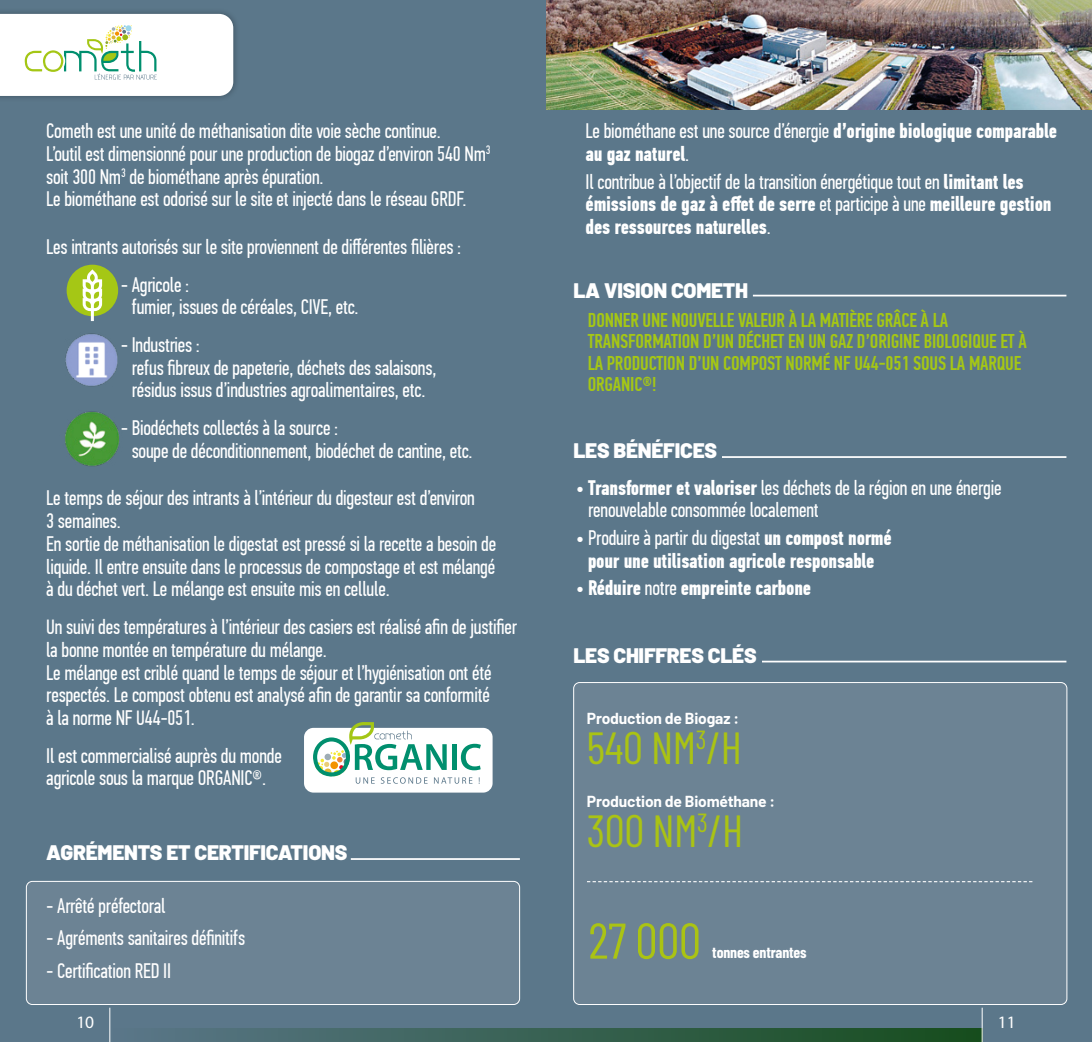
<style>
.page{position:relative;width:1092px;height:1042px;background:#fff}
.page>*{position:absolute;margin:0;border:0;box-sizing:border-box;transform-origin:0 0}
.t1{font:50.05px "Barlow Condensed";color:#aac314}
.t2{font:44.98px "Barlow Condensed";letter-spacing:-.01em;color:#aac314}
.t3{font:21px/22.8px "PF Din Text Comp Pro";letter-spacing:-.01em;color:#fff}
.t4{font:700 21px/22.8px "PF Din Text Comp Pro";letter-spacing:-.01em;color:#fff}
.t5{font:900 21px "Barlow";letter-spacing:-.01em;color:#fff}
.t6{font:500 19.95px/21.5px "PF Din Text Comp Pro";letter-spacing:-.01em;color:#a5c715}
.t7{font:17.5px "Myriad Pro";color:#fff}
.t8{font:700 15.58px "Barlow";letter-spacing:-.01em;color:#fff}
.t9{font:700 15.58px "Barlow Condensed";letter-spacing:-.01em;color:#fff}
.s1{font-weight:400}
.s2{font-weight:700}
</style>
<div class="page">
<div style="left:0;top:0;width:1091px;height:1042px;background:#5b778a"></div>
<div style="left:0;top:7px;width:240px;height:96px;background:#000;opacity:.3"></div>
<svg style="left:0;top:14px;width:233px;height:82px;background:#f3f8f2"></svg>
<hr style="left:752px;top:295px;width:314px;height:1px;background:#fff">
<hr style="left:722px;top:456px;width:344px;height:2px;background:#fff">
<hr style="left:351px;top:858px;width:169px;height:2px;background:#fff">
<svg style="left:110px;top:1028px;width:871px;height:14px;background:#386153"></svg>
<hr style="left:109px;top:1007px;width:1px;height:35px;background:#fff">
<hr style="left:981px;top:1007px;width:1px;height:35px;background:#fff">
<hr style="left:762px;top:661px;width:304px;height:1px;background:#fff">
<img style="left:546px;top:0;width:545px;height:109px">
<div style="left:304px;top:728px;width:188px;height:64px;background:#fff;border-radius:9px"></div>
<svg style="left:313px;top:722px;width:168px;height:62px"></svg>
<div style="left:67px;top:265px;width:51px;height:51px;background:#a5c715;border-radius:50%"></div>
<svg style="left:83px;top:269px;width:19px;height:52px"></svg>
<img style="left:65px;top:333px;width:53px;height:53px">
<img style="left:65px;top:411px;width:54px;height:56px">
<div style="left:573px;top:682px;width:493px;height:322px;background:#6c8394;border-radius:6px"></div>
<div style="left:573px;top:682px;width:494px;height:323px;border:1px solid #fff;border-radius:6px"></div>
<div style="left:26px;top:881px;width:493px;height:123px;background:#6c8394;border-radius:6px"></div>
<div style="left:26px;top:881px;width:494px;height:124px;border:1px solid #fff;border-radius:6px"></div>
<svg style="left:587px;top:881px;width:445px;height:1px"></svg>
<p class="t3" style="left:46px;top:120px;width:445px">Cometh est une unité de méthanisation dite voie sèche continue.<br>L’outil est dimensionné pour une production de biogaz d’environ 540 Nm<sup>3 </sup>soit 300 Nm<sup>3</sup> de biométhane après épuration.<br>Le biométhane est odorisé sur le site et injecté dans le réseau GRDF.</p>
<p class="t3" style="left:46px;top:235px;width:416px">Les intrants autorisés sur le site proviennent de différentes filières :</p>
<p class="t3" style="left:132px;top:273px;width:228px;text-indent:-11px">- Agricole :<br>fumier, issues de céréales, CIVE, etc.</p>
<p class="t3" style="left:132px;top:333px;width:306px;text-indent:-11px">- Industries :<br>refus fibreux de papeterie, déchets des salaisons, résidus issus d’industries agroalimentaires, etc.</p>
<p class="t3" style="left:132px;top:417px;width:342px;text-indent:-11px">- Biodéchets collectés à la source :<br>soupe de déconditionnement, biodéchet de cantine, etc.</p>
<p class="t3" style="left:46px;top:487px;width:451px">Le temps de séjour des intrants à l’intérieur du digesteur est d’environ<br>3 semaines.<br>En sortie de méthanisation le digestat est pressé si la recette a besoin de liquide. Il entre ensuite dans le processus de compostage et est mélangé à du déchet vert. Le mélange est ensuite mis en cellule.</p>
<p class="t3" style="left:46px;top:616px;width:472px">Un suivi des températures à l’intérieur des casiers est réalisé afin de justifier la bonne montée en température du mélange.<br>Le mélange est criblé quand le temps de séjour et l’hygiénisation ont été respectés. Le compost obtenu est analysé afin de garantir sa conformité<br>à la norme NF U44-051.</p>
<p class="t3" style="left:46px;top:744px;width:237px">Il est commercialisé auprès du monde agricole sous la marque ORGANIC®.</p>
<p class="t5" style="left:46px;top:837px;width:302px">AGRÉMENTS ET CERTIFICATIONS</p>
<p class="t3" style="left:46px;top:894px;width:121px">- Arrêté préfectoral</p>
<p class="t3" style="left:46px;top:927px;width:200px">- Agréments sanitaires définitifs</p>
<p class="t3" style="left:46px;top:959px;width:126px">- Certification RED II</p>
<p class="t4" style="left:585px;top:120px;width:473px"><span class="s1">Le biométhane est une source d’énergie</span> d’origine biologique comparable au gaz naturel<span class="s1">.</span></p>
<p class="t4" style="left:585px;top:170px;width:467px"><span class="s1">Il contribue à l’objectif de la transition énergétique tout en</span> limitant les émissions de gaz à effet de serre <span class="s1">et participe à une</span> meilleure gestion des ressources naturelles<span class="s1">.</span></p>
<p class="t5" style="left:573px;top:275px;width:176px">LA VISION COMETH</p>
<p class="t6" style="left:588px;top:309px;width:440px">DONNER UNE NOUVELLE VALEUR À LA MATIÈRE GRÂCE À LA TRANSFORMATION D’UN DÉCHET EN UN GAZ D’ORIGINE BIOLOGIQUE ET À LA PRODUCTION D’UN COMPOST NORMÉ NF U44-051 SOUS LA MARQUE ORGANIC®!</p>
<p class="t5" style="left:573px;top:435px;width:145px">LES BÉNÉFICES</p>
<p class="t3" style="left:588px;top:476px;width:415px;text-indent:-12px">• <span class="s2">Transformer et valoriser</span> les déchets de la région en une énergie renouvelable consommée localement</p>
<p class="t4" style="left:575px;top:526px;width:317px;text-align:center"><span class="s1">• Produire à partir du digestat</span> un compost normé pour une utilisation agricole responsable</p>
<p class="t4" style="left:575px;top:577px;width:237px"><span class="s1">•</span> Réduire <span class="s1">notre</span> empreinte carbone</p>
<p class="t5" style="left:573px;top:640px;width:185px">LES CHIFFRES CLÉS</p>
<p class="t8" style="left:587px;top:706px;width:153px">Production de Biogaz :</p>
<p class="t2" style="left:587px;top:716px;width:157px">540 NM<sup>3</sup>/H</p>
<p class="t8" style="left:587px;top:789px;width:190px">Production de Biométhane :</p>
<p class="t2" style="left:587px;top:799px;width:158px">300 NM<sup>3</sup>/H</p>
<p class="t1" style="left:588px;top:905px;width:114px">27 000</p>
<p class="t9" style="left:712px;top:941px;width:96px">tonnes entrantes</p>
<p class="t7" style="left:76px;top:1011px;width:19px">10</p>
<p class="t7" style="left:997px;top:1011px;width:19px">11</p>
</div>
